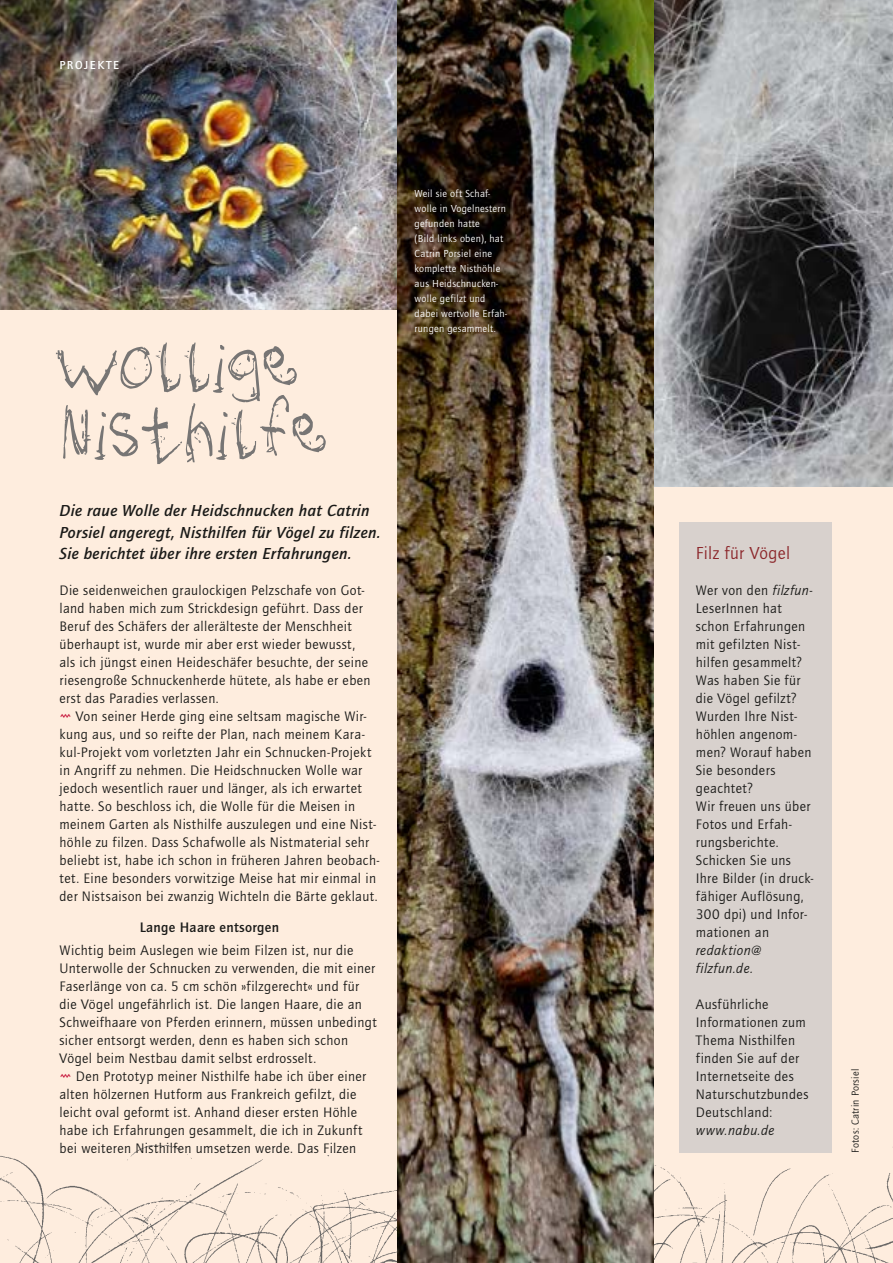
<style>
.page{position:relative;width:893px;height:1263px;background:#feedde}
.page>*{position:absolute;margin:0;border:0;box-sizing:border-box;transform-origin:0 0}
.t1{font:18px "Quay Sans ITC Std";letter-spacing:.03em;color:#8c272b}
.t2{font:italic 500 16.5px/21.3px "Quay Sans ITC Std";letter-spacing:.02em;color:#1a1a18}
.t3{font:14.25px/18px "Quay Sans ITC Std";letter-spacing:.03em;color:#1a1a18}
.t4{font:italic 14.25px/18px "Quay Sans ITC Std";letter-spacing:.03em;color:#1a1a18}
.t5{font:500 14.25px "Quay Sans ITC Std";letter-spacing:.025em;color:#1a1a18}
.t6{font:500 12px "Quay Sans ITC Std";letter-spacing:.125em;color:#fff}
.t7{font:10.5px/15px "Quay Sans ITC Std";letter-spacing:.025em;color:#fff}
.t8{font:10.5px "Quay Sans ITC Std";letter-spacing:.025em;color:#1a1a18}
.s1{color:#c61339}
.s2{font-style:italic}
</style>
<div class="page">
<img style="left:0;top:1145px;width:893px;height:118px">
<img style="left:654px;top:0;width:239px;height:487px">
<img style="left:0;top:0;width:398px;height:309px">
<div style="left:679px;top:523px;width:152px;height:630px;background:#d8d1cd"></div>
<img style="left:398px;top:0;width:256px;height:1263px">
<svg style="left:56px;top:343px;width:270px;height:121px"></svg>
<p class="t6" style="left:60px;top:58px;width:61px">PROJEKTE</p>
<p class="t7" style="left:415px;top:186px;width:94px">Weil sie oft Schaf&shy;wolle in Vogelnestern gefunden hatte<br>(Bild links oben), hat<br>Catrin Porsiel eine komplette Nisthöhle aus Heidschnucken&shy;wolle gefilzt und dabei wertvolle Erfah&shy;rungen gesammelt.</p>
<p class="t2" style="left:60px;top:500px;width:323px">Die raue Wolle der Heidschnucken hat Catrin<br>Porsiel angeregt, Nisthilfen für Vögel zu filzen.<br>Sie berichtet über ihre ersten Erfahrungen.</p>
<p class="t3" style="left:60px;top:581px;width:313px">Die seidenweichen graulockigen Pelzschafe von Got&shy;land haben mich zum Strickdesign geführt. Dass der Beruf des Schäfers der allerälteste der Menschheit überhaupt ist, wurde mir aber erst wieder bewusst, als ich jüngst einen Heideschäfer besuchte, der seine riesengroße Schnuckenherde hütete, als habe er eben erst das Paradies verlassen.</p>
<p class="t3" style="left:60px;top:707px;width:321px"><span class="s1">➢</span> Von seiner Herde ging eine seltsam magische Wir&shy;kung aus, und so reifte der Plan, nach meinem Kara&shy;kul-Projekt vom vorletzten Jahr ein Schnucken-Projekt in Angriff zu nehmen. Die Heidschnucken Wolle war jedoch wesentlich rauer und länger, als ich erwartet hatte. So beschloss ich, die Wolle für die Meisen in meinem Garten als Nisthilfe auszulegen und eine Nist&shy;höhle zu filzen. Dass Schafwolle als Nistmaterial sehr beliebt ist, habe ich schon in früheren Jahren beobach&shy;tet. Eine besonders vorwitzige Meise hat mir einmal in der Nistsaison bei zwanzig Wichteln die Bärte geklaut.</p>
<p class="t5" style="left:140px;top:919px;width:141px">Lange Haare entsorgen</p>
<p class="t3" style="left:60px;top:941px;width:319px">Wichtig beim Auslegen wie beim Filzen ist, nur die Unterwolle der Schnucken zu verwenden, die mit einer Faserlänge von ca. 5 cm schön »filzgerecht« und für die Vögel ungefährlich ist. Die langen Haare, die an Schweifhaare von Pferden erinnern, müssen unbedingt sicher entsorgt werden, denn es haben sich schon Vögel beim Nestbau damit selbst erdrosselt.</p>
<p class="t3" style="left:60px;top:1067px;width:308px"><span class="s1">➢</span> Den Prototyp meiner Nisthilfe habe ich über einer alten hölzernen Hutform aus Frankreich gefilzt, die leicht oval geformt ist. Anhand dieser ersten Höhle habe ich Erfahrungen gesammelt, die ich in Zukunft bei weiteren Nisthilfen umsetzen werde. Das Filzen</p>
<p class="t1" style="left:696px;top:542px;width:96px">Filz für Vögel</p>
<p class="t3" style="left:696px;top:581px;width:119px">Wer von den <span class="s2">filzfun</span>-<br>LeserInnen hat schon Erfahrungen mit gefilzten Nist&shy;hilfen gesammelt?<br>Was haben Sie für die Vögel gefilzt?<br>Wurden Ihre Nist&shy;höhlen angenom&shy;men? Worauf haben<br>Sie besonders geachtet?<br>Wir freuen uns über<br>Fotos und Erfah&shy;rungsberichte.<br>Schicken Sie uns<br>Ihre Bilder (in druck&shy;fähiger Auflösung,<br>300 dpi) und Infor&shy;mationen an</p>
<p class="t4" style="left:696px;top:941px;width:67px">redaktion@ filzfun.de.</p>
<p class="t3" style="left:696px;top:995px;width:114px">Ausführliche<br>Informationen zum<br>Thema Nisthilfen finden Sie auf der<br>Internetseite des<br>Naturschutzbundes<br>Deutschland:</p>
<p class="t4" style="left:696px;top:1121px;width:80px">www.nabu.de</p>
<p class="t8" style="left:849px;top:1153px;width:86px;rotate:-90deg">Fotos: Catrin Porsiel</p>
</div>
